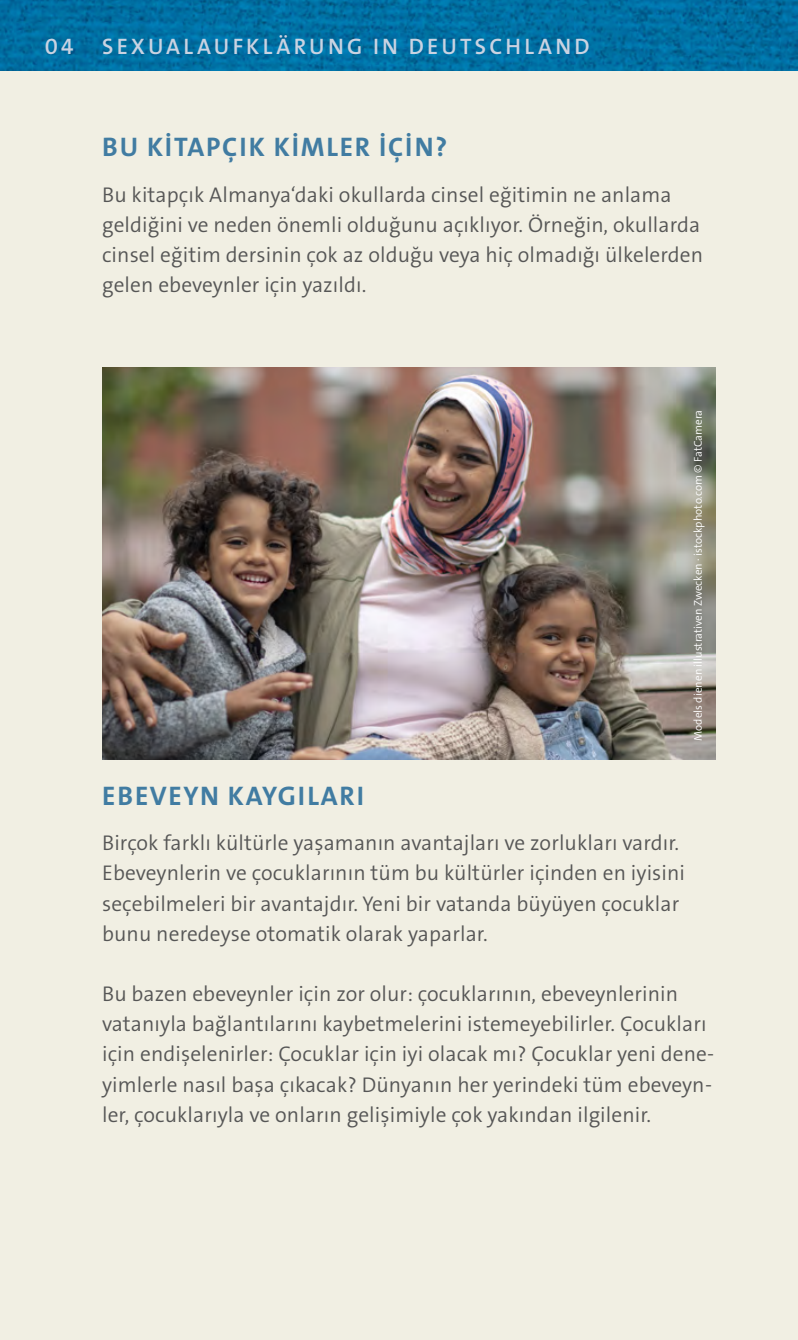
<style>
.page{position:relative;width:798px;height:1340px;background:#fff}
.page>*{position:absolute;margin:0;border:0;box-sizing:border-box;transform-origin:0 0}
.H1_B{font:27px "The Sans LP7 Bld";letter-spacing:.065em;color:#417ca2}
.t1{font:22.5px "The Sans LP6 Se Bld";letter-spacing:.145em;color:#cad3e2}
.Copy{font:21.38px/30.2px "The Sans LP4 Se Lig";letter-spacing:.005em;color:#565656}
.Bildnachweis_etc{font:11.25px "The Sans LP4 Se Lig";color:#fff}
</style>
<div class="page">
<div style="left:0;top:0;width:797px;height:1339px;background:#f1efe3"></div>
<img style="left:0;top:0;width:797px;height:70px">
<img style="left:102px;top:367px;width:612px;height:393px">
<p class="t1" style="left:45px;top:32px;width:30px">04</p>
<p class="t1" style="left:102px;top:32px;width:488px">SEXUALAUFKLÄRUNG IN DEUTSCHLAND</p>
<p class="H1_B" style="left:102px;top:130px;width:346px">BU KITAPÇIK KIMLER IÇIN?</p>
<p class="Copy" style="left:102px;top:179px;width:602px">Bu kitapçık Almanya‘daki okullarda cinsel eğitimin ne anlama geldiğini ve neden önemli olduğunu açıklıyor. Örneğin, okullarda cinsel eğitim dersinin çok az olduğu veya hiç olmadığı ülkelerden gelen ebeveynler için yazıldı.</p>
<p class="Bildnachweis_etc" style="left:690px;top:740px;width:332px;rotate:-90deg">Models dienen illustrativen Zwecken · istockphoto.com © FatCamera</p>
<p class="H1_B" style="left:102px;top:778px;width:263px">EBEVEYN KAYGILARI</p>
<p class="Copy" style="left:102px;top:828px;width:584px">Birçok farklı kültürle yaşamanın avantajları ve zorlukları vardır.<br>Ebeveynlerin ve çocuklarının tüm bu kültürler içinden en iyisini seçebilmeleri bir avantajdır. Yeni bir vatanda büyüyen çocuklar bunu neredeyse otomatik olarak yaparlar.</p>
<p class="Copy" style="left:102px;top:978px;width:613px">Bu bazen ebeveynler için zor olur: çocuklarının, ebeveynlerinin vatanıyla bağlantılarını kaybetmelerini istemeyebilirler. Çocukları için endişelenirler: Çocuklar için iyi olacak mı? Çocuklar yeni dene&shy;yimlerle nasıl başa çıkacak? Dünyanın her yerindeki tüm ebeveyn&shy;ler, çocuklarıyla ve onların gelişimiyle çok yakından ilgilenir.</p>
</div>
